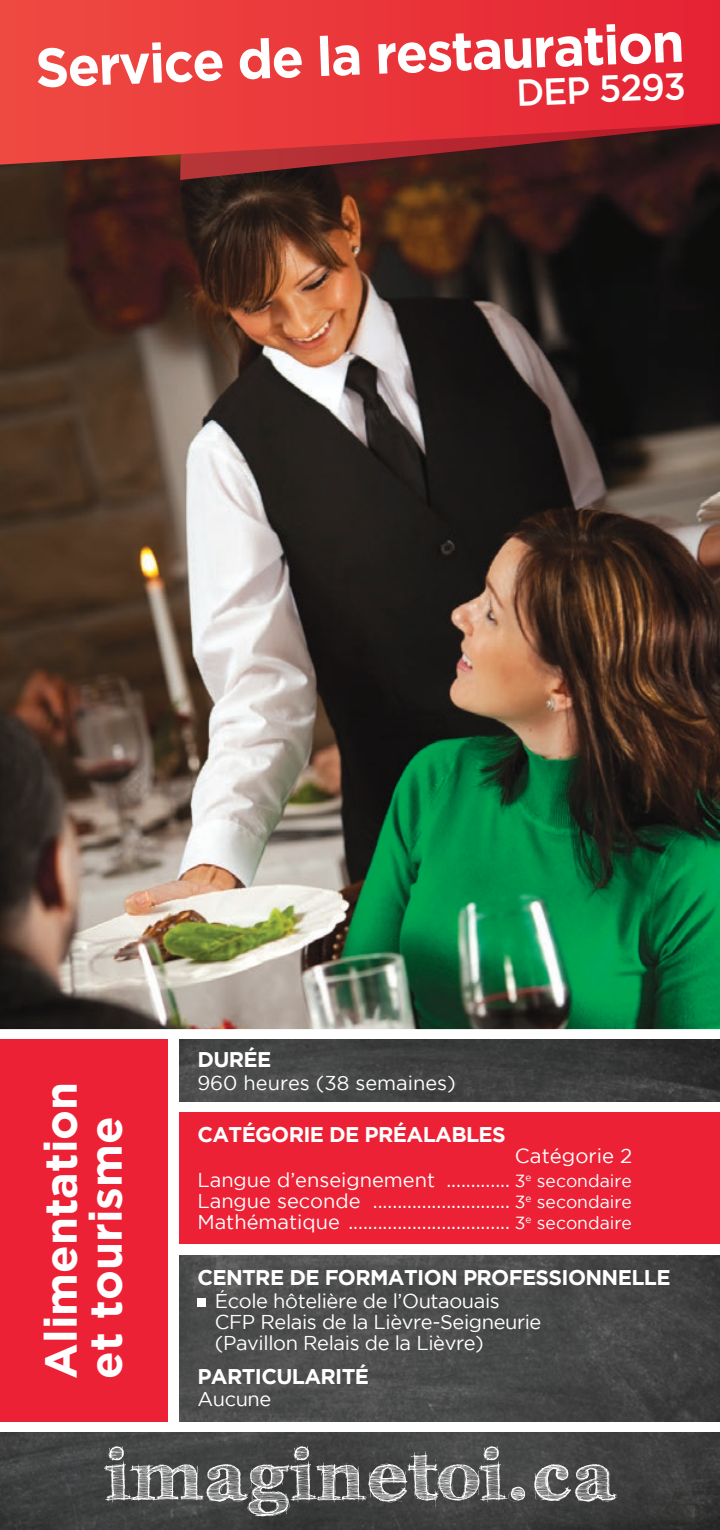
<style>
.page{position:relative;width:720px;height:1530px;background:#fff}
.page>*{position:absolute;margin:0;border:0;box-sizing:border-box;transform-origin:0 0}
.t1{font:700 69.75px "FFF Tusj";letter-spacing:.05em;color:#fff}
.t2{font:700 55px "Gotham";color:#fff;scale:.96 1}
.t3{font:700 45px/45px "Gotham";color:#fff}
.t4{font:500 37.25px "Gotham";color:#fff;scale:.96 1}
.t5{font:700 21.25px "Gotham";letter-spacing:-.03em;color:#fff}
.t6{font:20.25px "Gotham";color:#fff}
.t7{font:20px/21.2px "Gotham";color:#fff}
.t8{font:20px/21.2px "Gotham";letter-spacing:-.02em;color:#fff}
.t9{font:17.5px/21.2px "Gotham";color:#fff}
.s1{font-size:17.5px}
</style>
<div class="page">
<img style="left:0;top:1432px;width:720px;height:98px">
<div style="left:0;top:1039px;width:168px;height:383px;background:#ed2135"></div>
<img style="left:179px;top:1039px;width:541px;height:62px">
<div style="left:179px;top:1113px;width:541px;height:131px;background:#ed2135"></div>
<img style="left:179px;top:1255px;width:541px;height:167px">
<div style="left:197px;top:1298px;width:9px;height:8px;background:#fff"></div>
<img style="left:0;top:165px;width:720px;height:864px">
<svg style="left:180px;top:165px;width:540px;height:15px;background:#421d1c"></svg>
<svg style="left:0;top:0;width:720px;height:165px;background:#d93437"></svg>
<h2 class="t2" style="left:34px;top:35px;width:678px;rotate:-2deg">Service de la restauration</h2>
<h3 class="t4" style="left:516px;top:71px;width:178px;rotate:-2deg">DEP 5293</h3>
<h3 class="t3" style="left:37px;top:1379px;width:298px;rotate:-90deg">Alimentation et tourisme</h3>
<p class="t5" style="left:197px;top:1048px;width:75px">DURÉE</p>
<p class="t7" style="left:197px;top:1072px;width:260px">960 heures (38 semaines)</p>
<p class="t5" style="left:197px;top:1123px;width:310px">CATÉGORIE DE PRÉALABLES</p>
<p class="t6" style="left:515px;top:1144px;width:119px">Catégorie 2</p>
<p class="t9" style="left:515px;top:1170px;width:118px">3<sup>e</sup> secondaire<br>3<sup>e</sup> secondaire</p>
<p class="t7" style="left:197px;top:1169px;width:436px">Langue d’enseignement .............<br>Langue seconde ............................<br>Mathématique ................................. <span class="s1">3</span><sup>e</sup> <span class="s1">secondaire</span></p>
<p class="t5" style="left:197px;top:1265px;width:475px">CENTRE DE FORMATION PROFESSIONNELLE</p>
<p class="t8" style="left:215px;top:1290px;width:328px">École hôtelière de l’Outaouais<br>CFP Relais de la Lièvre-Seigneurie (Pavillon Relais de la Lièvre)</p>
<p class="t5" style="left:197px;top:1364px;width:173px">PARTICULARITÉ</p>
<p class="t8" style="left:197px;top:1388px;width:76px">Aucune</p>
<h1 class="t1" style="left:106px;top:1434px;width:508px">imaginetoi.ca</h1>
</div>
